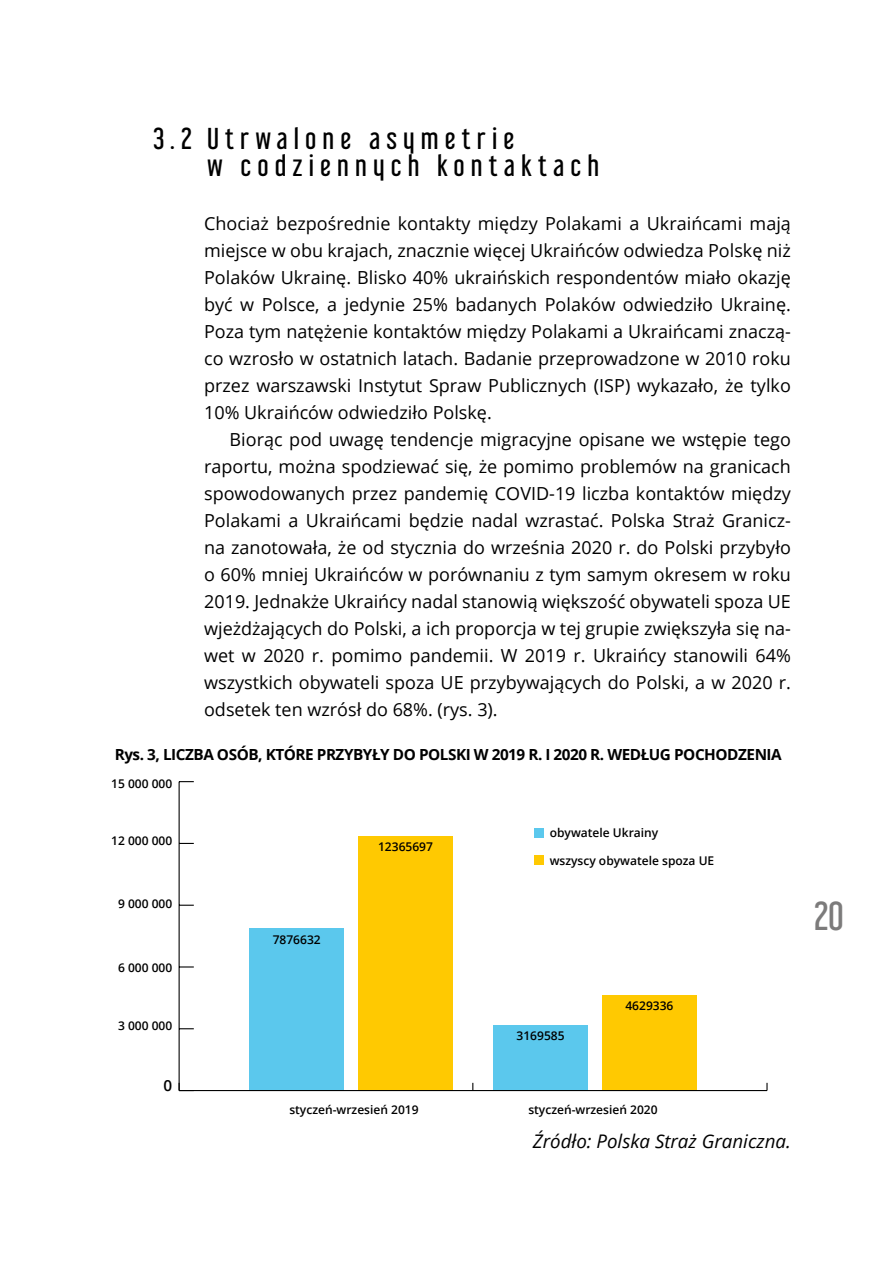
<style>
.page{position:relative;width:893px;height:1263px;background:#fff}
.page>*{position:absolute;margin:0;border:0;box-sizing:border-box;transform-origin:0 0}
.t1{font:36px "Libel Suit Rg";color:#7c7b7b;scale:1.08 1}
.t2{font:27px/27px "Libel Suit Rg";letter-spacing:.21em;color:#000;scale:1.08 1}
.t3{font:italic 18.75px "Open Sans";color:#000}
.t4{font:18px/27px "Open Sans";color:#000;text-align:justify}
.t5{font:700 15.3px "Open Sans";letter-spacing:-.03em;color:#000}
.t6{font:600 15.3px "Open Sans";color:#000}
.t7{font:600 12px "Open Sans";color:#000}
</style>
<div class="page">
<hr style="left:179px;top:782px;width:1px;height:308px;background:#000">
<svg style="left:180px;top:1028px;width:14px;height:1px"></svg>
<svg style="left:180px;top:966px;width:14px;height:1px"></svg>
<svg style="left:180px;top:905px;width:14px;height:1px"></svg>
<svg style="left:180px;top:843px;width:14px;height:1px"></svg>
<svg style="left:179px;top:781px;width:15px;height:1px"></svg>
<div style="left:602px;top:995px;width:94px;height:95px;background:#ffc901"></div>
<div style="left:494px;top:1025px;width:94px;height:65px;background:#5bc8ed"></div>
<div style="left:358px;top:836px;width:95px;height:254px;background:#ffc901"></div>
<div style="left:250px;top:928px;width:94px;height:162px;background:#5bc8ed"></div>
<hr style="left:179px;top:1090px;width:588px;height:1px;background:#000">
<svg style="left:766px;top:1083px;width:2px;height:7px"></svg>
<div style="left:535px;top:828px;width:9px;height:9px;background:#5bc8ed"></div>
<div style="left:535px;top:855px;width:9px;height:10px;background:#ffc901"></div>
<h2 class="t2" style="left:207px;top:122px;width:365px;text-indent:-54px">3.2 Utrwalone asymetrie<br>w codziennych kontaktach</h2>
<p class="t4" style="left:204px;top:209px;width:588px">Chociaż bezpośrednie kontakty między Polakami a Ukraińcami mają miejsce w obu krajach, znacznie więcej Ukraińców odwiedza Polskę niż Polaków Ukrainę. Blisko 40% ukraińskich respondentów miało okazję być w Polsce, a jedynie 25% badanych Polaków odwiedziło Ukrainę.<br>Poza tym natężenie kontaktów między Polakami a Ukraińcami znaczą&shy;co wzrosło w ostatnich latach. Badanie przeprowadzone w 2010 roku przez warszawski Instytut Spraw Publicznych (ISP) wykazało, że tylko 10% Ukraińców odwiedziło Polskę.</p>
<p class="t4" style="left:204px;top:425px;width:588px;text-indent:26px">Biorąc pod uwagę tendencje migracyjne opisane we wstępie tego raportu, można spodziewać się, że pomimo problemów na granicach spowodowanych przez pandemię COVID-19 liczba kontaktów między Polakami a Ukraińcami będzie nadal wzrastać. Polska Straż Granicz&shy;na zanotowała, że od stycznia do września 2020 r. do Polski przybyło o 60% mniej Ukraińców w porównaniu z tym samym okresem w roku 2019. Jednakże Ukraińcy nadal stanowią większość obywateli spoza UE wjeżdżających do Polski, a ich proporcja w tej grupie zwiększyła się na&shy;wet w 2020 r. pomimo pandemii. W 2019 r. Ukraińcy stanowili 64% wszystkich obywateli spoza UE przybywających do Polski, a w 2020 r. odsetek ten wzrósł do 68%. (rys. 3).</p>
<p class="t5" style="left:115px;top:744px;width:669px">RYS. 3, LICZBA OSÓB, KTÓRE PRZYBYŁY DO POLSKI W 2019 R. I 2020 R. WEDŁU G POCHODZENIA</p>
<p class="t7" style="left:111px;top:776px;width:63px">15 000 000</p>
<p class="t7" style="left:111px;top:832px;width:63px">12 000 000</p>
<p class="t7" style="left:118px;top:895px;width:56px">9 000 000</p>
<p class="t7" style="left:118px;top:960px;width:56px">6 000 000</p>
<p class="t7" style="left:118px;top:1017px;width:56px">3 000 000</p>
<p class="t6" style="left:164px;top:1075px;width:10px">0</p>
<p class="t7" style="left:273px;top:931px;width:50px">7876632</p>
<p class="t7" style="left:378px;top:838px;width:56px">12365697</p>
<p class="t7" style="left:550px;top:825px;width:110px">obywatele Ukrainy</p>
<p class="t7" style="left:550px;top:852px;width:166px">wszyscy obywatele spoza UE</p>
<p class="t7" style="left:517px;top:1027px;width:50px">3169585</p>
<p class="t7" style="left:625px;top:997px;width:50px">4629336</p>
<p class="t7" style="left:289px;top:1101px;width:131px">styczeń-wrzesień 2019</p>
<p class="t7" style="left:528px;top:1101px;width:131px">styczeń-wrzesień 2020</p>
<p class="t3" style="left:533px;top:1128px;width:259px">Źródło: Polska Straż Graniczna.</p>
<h1 class="t1" style="left:814px;top:887px;width:29px">20</h1>
</div>
